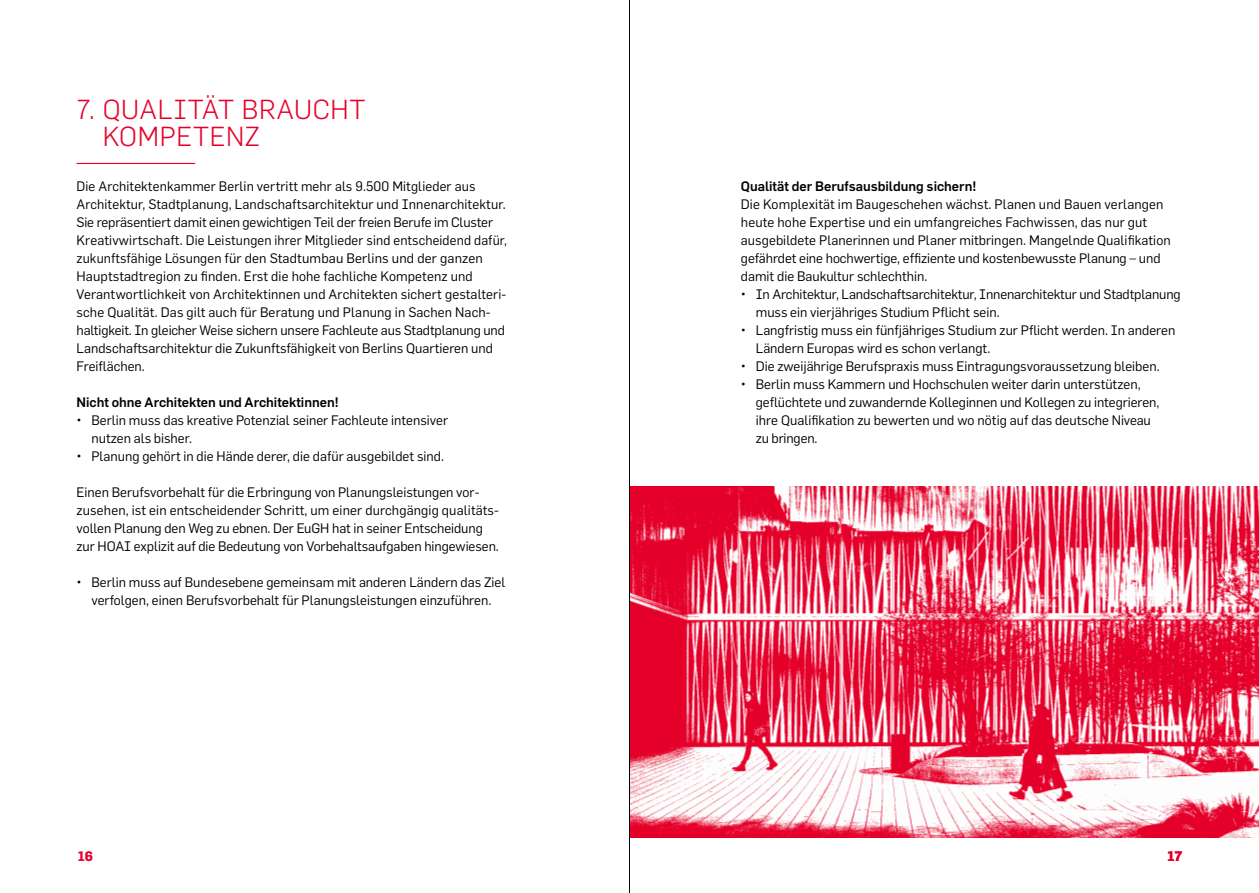
<style>
.page{position:relative;width:1259px;height:893px;background:#fff}
.page>*{position:absolute;margin:0;border:0;box-sizing:border-box;transform-origin:0 0}
.t1{font:300 27px/27px "Flama";letter-spacing:.025em;color:#e7002a}
.t2{font:13.5px/18px "Flama";color:#000}
.t3{font:500 13.5px "Flama";color:#000}
.t4{font:700 13.5px "Flama";color:#e7002a}
.s1{font-weight:500}
</style>
<div class="page">
<hr style="left:77px;top:163px;width:118px;height:1px;background:#e7002a">
<img style="left:630px;top:486px;width:629px;height:352px">
<hr style="left:629px;top:0;width:1px;height:893px;background:#000">
<p class="t1" style="left:103px;top:94px;width:264px;text-indent:-26px">7. QUALITÄT BRAUCHT<br>KOMPETENZ</p>
<p class="t2" style="left:77px;top:177px;width:432px">Die Architektenkammer Berlin vertritt mehr als 9.500 Mitglieder aus Architektur, Stadtplanung, Landschaftsarchitektur und Innenarchitektur.<br>Sie repräsentiert damit einen gewichtigen Teil der freien Berufe im Cluster Kreativwirtschaft. Die Leistungen ihrer Mitglieder sind entscheidend dafür, zukunftsfähige Lösungen für den Stadtumbau Berlins und der ganzen Hauptstadtregion zu finden. Erst die hohe fachliche Kompetenz und Verantwortlichkeit von Architektinnen und Architekten sichert gestalteri&shy;sche Qualität. Das gilt auch für Beratung und Planung in Sachen Nach&shy;haltigkeit. In gleicher Weise sichern unsere Fachleute aus Stadtplanung und Landschaftsarchitektur die Zukunftsfähigkeit von Berlins Quartieren und Freiflächen.</p>
<p class="t3" style="left:77px;top:392px;width:264px">Nicht ohne Architekten und Architektinnen!</p>
<p class="t2" style="left:91px;top:411px;width:358px;text-indent:-15px">• Berlin muss das kreative Potenzial seiner Fachleute intensiver nutzen als bisher.</p>
<p class="t2" style="left:77px;top:447px;width:369px">• Planung gehört in die Hände derer, die dafür ausgebildet sind.</p>
<p class="t2" style="left:77px;top:483px;width:424px">Einen Berufsvorbehalt für die Erbringung von Planungsleistungen vor&shy;zusehen, ist ein entscheidender Schritt, um einer durchgängig qualitäts&shy;vollen Planung den Weg zu ebnen. Der EuGH hat in seiner Entscheidung zur HOAI explizit auf die Bedeutung von Vorbehaltsaufgaben hingewiesen.</p>
<p class="t2" style="left:77px;top:573px;width:430px;text-align:center">• Berlin muss auf Bundesebene gemeinsam mit anderen Ländern das Ziel verfolgen, einen Berufsvorbehalt für Planungsleistungen einzuführen.</p>
<p class="t2" style="left:741px;top:177px;width:431px"><span class="s1">Qualität der Berufsausbildung sichern!<br></span>Die Komplexität im Baugeschehen wächst. Planen und Bauen verlangen heute hohe Expertise und ein umfangreiches Fachwissen, das nur gut ausgebildete Planerinnen und Planer mitbringen. Mangelnde Qualifikation gefährdet eine hochwertige, effiziente und kostenbewusste Planung – und damit die Baukultur schlechthin.</p>
<p class="t2" style="left:756px;top:284px;width:426px;text-indent:-15px">• In Architektur, Landschaftsarchitektur, Innenarchitektur und Stadtplanung muss ein vierjähriges Studium Pflicht sein.</p>
<p class="t2" style="left:756px;top:320px;width:421px;text-indent:-15px">• Langfristig muss ein fünfjähriges Studium zur Pflicht werden. In anderen<br>Ländern Europas wird es schon verlangt.</p>
<p class="t2" style="left:741px;top:356px;width:420px">• Die zweijährige Berufspraxis muss Eintragungsvoraussetzung bleiben.</p>
<p class="t2" style="left:756px;top:374px;width:405px;text-indent:-15px">• Berlin muss Kammern und Hochschulen weiter darin unterstützen, geflüchtete und zuwandernde Kolleginnen und Kollegen zu integrieren, ihre Qualifikation zu bewerten und wo nötig auf das deutsche Niveau zu bringen.</p>
<p class="t4" style="left:78px;top:847px;width:17px">16</p>
<p class="t4" style="left:1167px;top:847px;width:17px">17</p>
</div>
